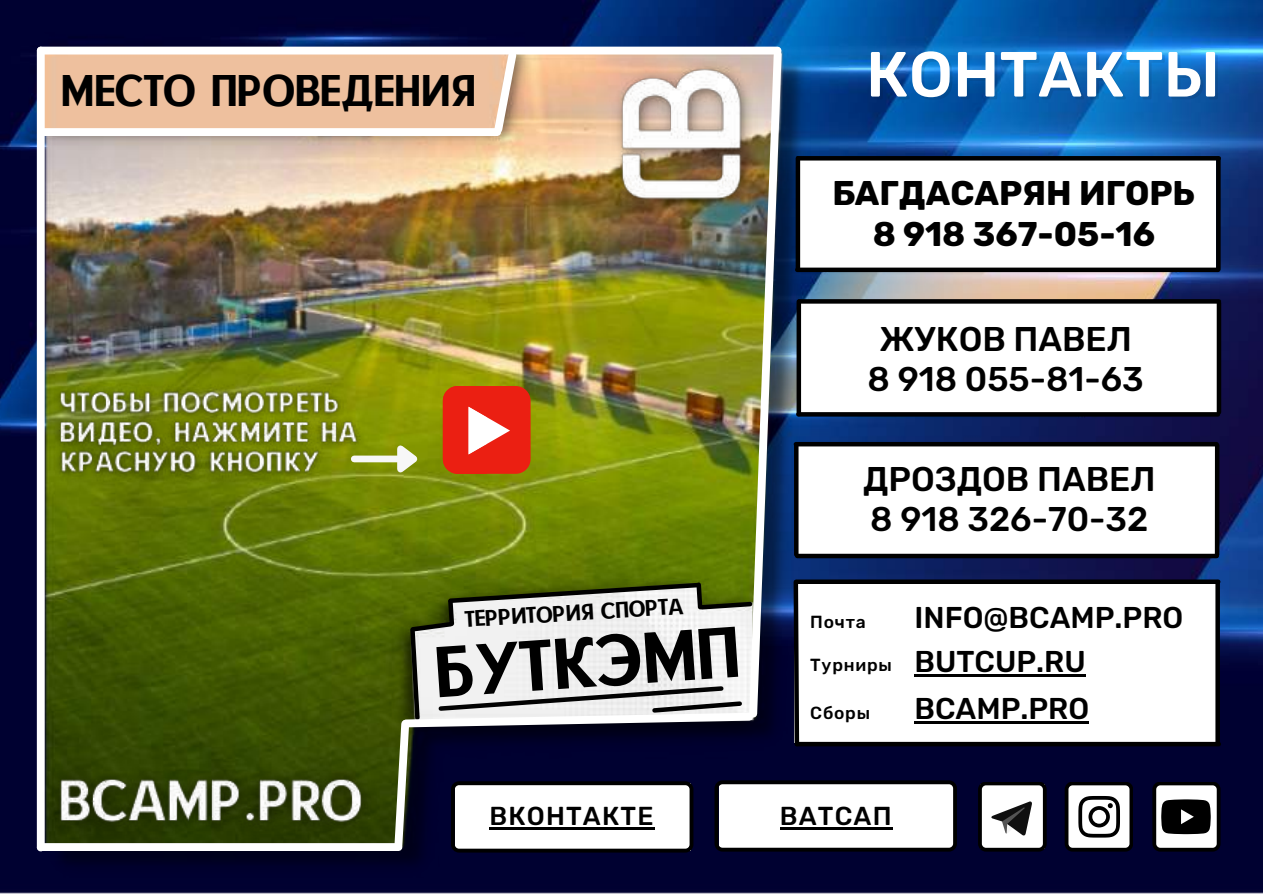
<style>
.page{position:relative;width:1263px;height:894px;background:#fff}
.page>*{position:absolute;margin:0;border:0;box-sizing:border-box;transform-origin:0 0}
.t1{font:69.6px "CAT Neuzeit";color:#000}
.t2{font:500 63.6px "Rubik";color:#fff}
.t3{font:43.05px "CAT Neuzeit";color:#000}
.t4{font:500 34.2px/40.2px "Rubik";color:#000;text-align:center}
.t5{font:700 34.2px/40.8px "Rubik";color:#000;text-align:center}
.t6{font:500 30px/47.1px "Rubik";color:#000}
.t7{font:500 25.8px "Rubik";letter-spacing:.045em;color:#000}
.t8{font:21.9px "CAT Neuzeit";color:#000}
.t9{font:500 17.4px "Rubik";letter-spacing:.045em;color:#000}
</style>
<div class="page">
<img style="left:0;top:0;width:1263px;height:893px">
<img style="left:43px;top:150px;width:767px;height:726px">
<div style="left:798px;top:302px;width:419px;height:112px;background:#fff"></div>
<svg style="left:957px;top:299px;width:262px;height:4px"></svg>
<hr style="left:1217px;top:303px;width:4px;height:109px;background:#000">
<svg style="left:957px;top:412px;width:261px;height:4px"></svg>
<div style="left:798px;top:159px;width:418px;height:112px;background:#fff"></div>
<hr style="left:798px;top:156px;width:421px;height:4px;background:#000">
<div style="left:1216px;top:159px;width:5px;height:110px;background:#000"></div>
<div style="left:797px;top:267px;width:421px;height:5px;background:#000"></div>
<div style="left:796px;top:444px;width:419px;height:112px;background:#fff"></div>
<hr style="left:796px;top:442px;width:420px;height:4px;background:#000">
<hr style="left:1215px;top:445px;width:4px;height:109px;background:#000">
<div style="left:797px;top:553px;width:420px;height:5px;background:#000"></div>
<div style="left:795px;top:581px;width:422px;height:161px;background:#fff"></div>
<div style="left:796px;top:579px;width:422px;height:5px;background:#000"></div>
<div style="left:1215px;top:582px;width:5px;height:160px;background:#000"></div>
<div style="left:797px;top:741px;width:422px;height:5px;background:#000"></div>
<svg style="left:1065px;top:781px;width:68px;height:70px"></svg>
<svg style="left:978px;top:781px;width:68px;height:70px"></svg>
<svg style="left:1152px;top:781px;width:68px;height:70px"></svg>
<img style="left:33px;top:33px;width:503px;height:117px">
<div style="left:41px;top:47px;width:736px;height:7px;background:#fff"></div>
<div style="left:37px;top:51px;width:8px;height:796px;background:#fff"></div>
<div style="left:43px;top:128px;width:454px;height:8px;background:#fff"></div>
<hr style="left:914px;top:673px;width:172px;height:3px;background:#000">
<hr style="left:914px;top:720px;width:175px;height:3px;background:#000">
<img style="left:35px;top:743px;width:353px;height:118px">
<img style="left:48px;top:372px;width:323px;height:119px">
<div style="left:354px;top:455px;width:43px;height:7px;background:#f7f7f7"></div>
<img style="left:390px;top:46px;width:567px;height:807px">
<p class="t3" style="left:60px;top:64px;width:416px">МЕСТО ПРОВЕДЕНИЯ</p>
<h2 class="t2" style="left:866px;top:37px;width:355px">КОНТАКТЫ</h2>
<p class="t5" style="left:832px;top:172px;width:364px">БАГДАСАРЯН ИГОРЬ<br>8 918 367-05-16</p>
<p class="t4" style="left:867px;top:319px;width:278px">ЖУКОВ ПАВЕЛ<br>8 918 055-81-63</p>
<p class="t4" style="left:863px;top:458px;width:294px;text-align:left">ДРОЗДОВ ПАВЕЛ<br>8 918 326-70-32</p>
<p class="t8" style="left:464px;top:604px;width:220px;rotate:-3deg">ТЕРРИТОРИЯ СПОРТА</p>
<p class="t6" style="left:914px;top:593px;width:270px">INFO@BCAMP.PRO</p>
<p class="t9" style="left:810px;top:611px;width:57px">Почта</p>
<p class="t9" style="left:810px;top:655px;width:83px">Турниры</p>
<p class="t9" style="left:810px;top:702px;width:61px">Сборы</p>
<h1 class="t1" style="left:433px;top:629px;width:306px;rotate:-4deg">БУТКЭМП</h1>
<p class="t6" style="left:914px;top:637px;width:176px">BUTCUP.RU<br>BCAMP.PRO</p>
<p class="t7" style="left:489px;top:800px;width:165px">ВКОНТАКТЕ</p>
<p class="t7" style="left:780px;top:800px;width:113px">ВАТСАП</p>
</div>
